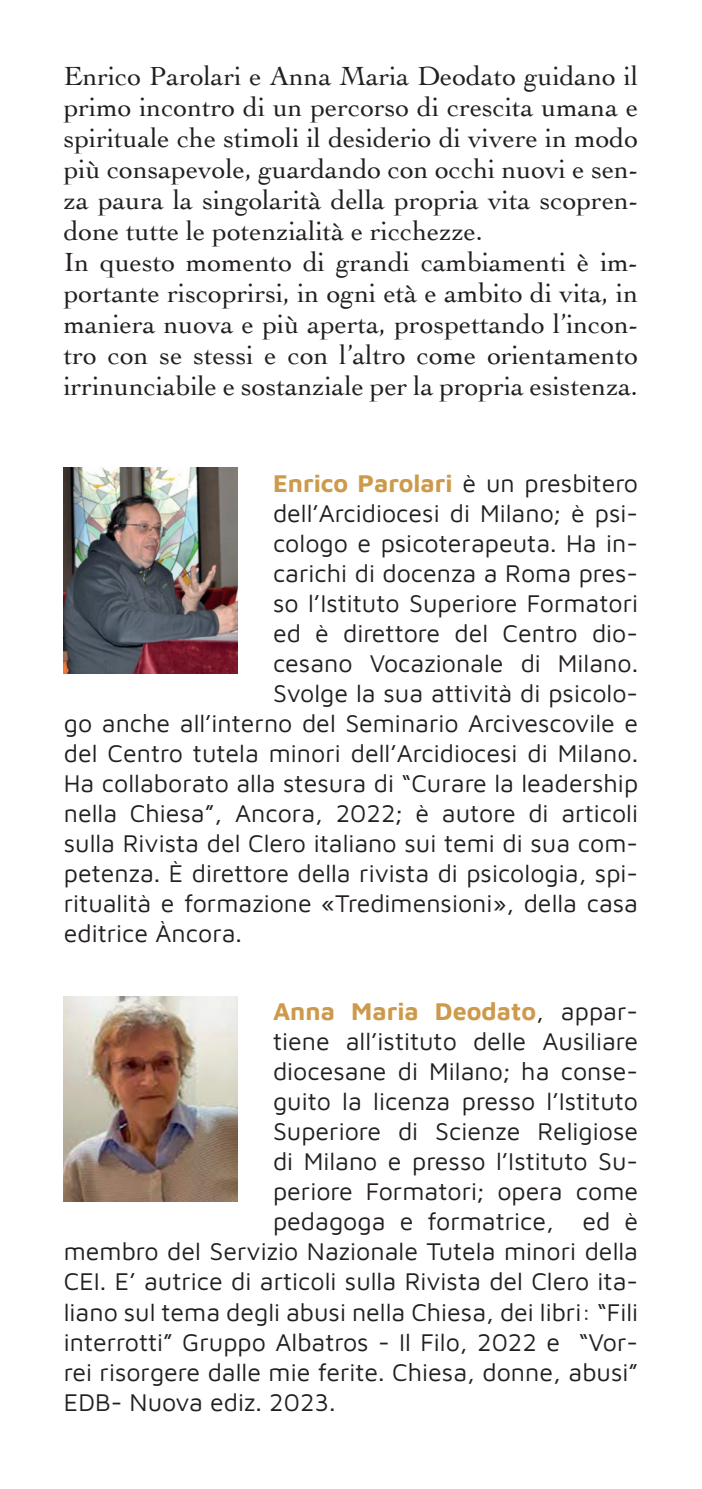
<style>
.page{position:relative;width:702px;height:1489px;background:#fff}
.page>*{position:absolute;margin:0;border:0;box-sizing:border-box;transform-origin:0 0}
.t1{font:27.5px/31px "Cochin";color:#231f20}
.t2{font:25px "Maven Pro";color:#231f20}
.t3{font:700 25px "Maven Pro";color:#cd9a4b}
.s1{font-weight:400;color:#231f20}
</style>
<div class="page">
<img style="left:64px;top:996px;width:173px;height:205px">
<img style="left:64px;top:468px;width:173px;height:205px">
<p class="t1" style="left:64px;top:59px;width:576px">Enrico Parolari e Anna Maria Deodato guidano il primo incontro di un percorso di crescita umana e spirituale che stimoli il desiderio di vivere in modo più consapevole, guardando con occhi nuovi e sen&shy;za paura la singolarità della propria vita scopren&shy;done tutte le potenzialità e ricchezze.<br>In questo momento di grandi cambiamenti è im&shy;portante riscoprirsi, in ogni età e ambito di vita, in maniera nuova e più aperta, prospettando l’incon&shy;tro con se stessi e con l’altro come orientamento irrinunciabile e sostanziale per la propria esistenza.</p>
<p class="t3" style="left:273px;top:466px;width:366px">Enrico Parolari <span class="s1">è un presbitero</span></p>
<p class="t2" style="left:273px;top:496px;width:366px">dell’Arcidiocesi di Milano; è psi-</p>
<p class="t2" style="left:273px;top:526px;width:366px">cologo e psicoterapeuta. Ha in-</p>
<p class="t2" style="left:273px;top:556px;width:366px">carichi di docenza a Roma pres-</p>
<p class="t2" style="left:273px;top:586px;width:366px">so l’Istituto Superiore Formatori</p>
<p class="t2" style="left:273px;top:616px;width:366px">ed è direttore del Centro dio-</p>
<p class="t2" style="left:273px;top:646px;width:366px">cesano Vocazionale di Milano.</p>
<p class="t2" style="left:273px;top:676px;width:366px">Svolge la sua attività di psicolo-</p>
<p class="t2" style="left:64px;top:706px;width:575px">go anche all’interno del Seminario Arcivescovile e</p>
<p class="t2" style="left:64px;top:736px;width:576px">del Centro tutela minori dell’Arcidiocesi di Milano.</p>
<p class="t2" style="left:64px;top:766px;width:576px">Ha collaborato alla stesura di “Curare la leadership</p>
<p class="t2" style="left:64px;top:796px;width:575px">nella Chiesa”, Ancora, 2022; è autore di articoli</p>
<p class="t2" style="left:64px;top:826px;width:575px">sulla Rivista del Clero italiano sui temi di sua com-</p>
<p class="t2" style="left:64px;top:856px;width:576px">petenza. È direttore della rivista di psicologia, spi-</p>
<p class="t2" style="left:64px;top:886px;width:575px">ritualità e formazione «Tredimensioni», della casa</p>
<p class="t2" style="left:64px;top:916px;width:180px">editrice Àncora.</p>
<p class="t3" style="left:273px;top:994px;width:366px">Anna Maria Deodato<span class="s1">, appar-</span></p>
<p class="t2" style="left:273px;top:1024px;width:366px">tiene all’istituto delle Ausiliare</p>
<p class="t2" style="left:273px;top:1054px;width:366px">diocesane di Milano; ha conse-</p>
<p class="t2" style="left:273px;top:1084px;width:366px">guito la licenza presso l’Istituto</p>
<p class="t2" style="left:273px;top:1114px;width:366px">Superiore di Scienze Religiose</p>
<p class="t2" style="left:273px;top:1144px;width:366px">di Milano e presso l’Istituto Su-</p>
<p class="t2" style="left:273px;top:1174px;width:366px">periore Formatori; opera come</p>
<p class="t2" style="left:273px;top:1204px;width:367px">pedagoga e formatrice, ed è</p>
<p class="t2" style="left:64px;top:1234px;width:575px">membro del Servizio Nazionale Tutela minori della</p>
<p class="t2" style="left:64px;top:1264px;width:576px">CEI. E’ autrice di articoli sulla Rivista del Clero ita-</p>
<p class="t2" style="left:64px;top:1294px;width:576px">liano sul tema degli abusi nella Chiesa, dei libri: “Fili</p>
<p class="t2" style="left:64px;top:1324px;width:576px">interrotti” Gruppo Albatros - Il Filo, 2022 e “Vor-</p>
<p class="t2" style="left:64px;top:1354px;width:575px">rei risorgere dalle mie ferite. Chiesa, donne, abusi”</p>
<p class="t2" style="left:64px;top:1384px;width:273px">EDB- Nuova ediz. 2023.</p>
</div>
